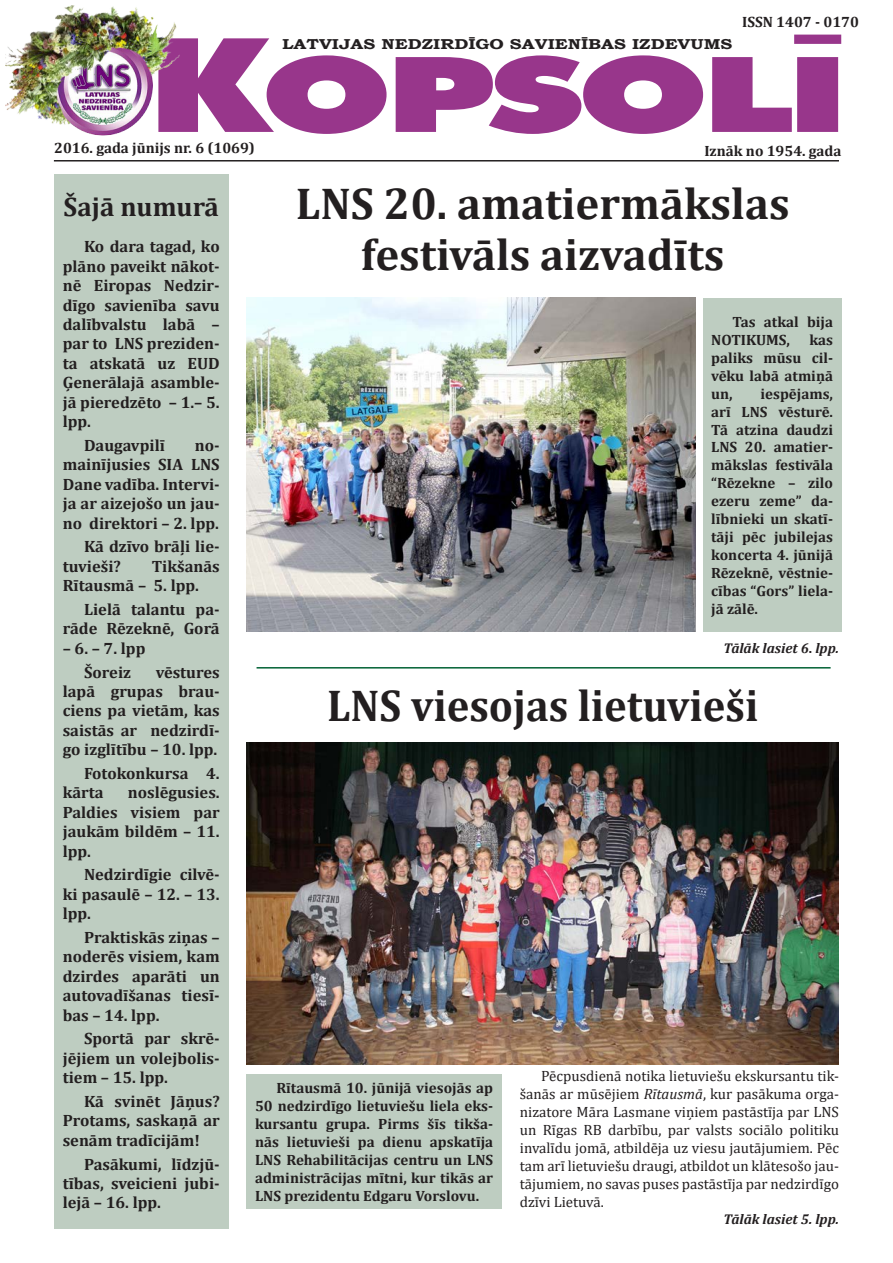
<style>
.page{position:relative;width:893px;height:1263px;background:#fff}
.page>*{position:absolute;margin:0;border:0;box-sizing:border-box;transform-origin:0 0}
.t1{font:900 104.7px "Futura TL";letter-spacing:-.05em;color:#98368b;scale:1.5 1}
.t2{font:700 44.85px/50.8px "Cambria";color:#231f20;text-align:center}
.t3{font:700 44.85px "Cambria";color:#231f20;scale:.95 1}
.t4{font:700 26.85px "Cambria";color:#231f20}
.t5{font:700 16.5px/19.5px "Cambria";color:#231f20;text-align:justify}
.t6{font:700 15px/18px "Cambria";color:#231f20;text-align:justify}
.t7{font:15px/18px "Cambria";color:#231f20;text-align:justify}
.t8{font:700 14.4px "Bookman Old Style";color:#231f20;scale:1.25 1}
.t9{font:italic 700 14.25px "Cambria";color:#231f20}
.s1{font-size:130.8px}
.s2{font-style:normal}
.s3{font-style:italic}
</style>
<div class="page">
<hr style="left:54px;top:160px;width:785px;height:2px;background:#231f20">
<div style="left:54px;top:174px;width:174px;height:1055px;background:#becdc1"></div>
<img style="left:247px;top:298px;width:448px;height:333px">
<div style="left:703px;top:298px;width:139px;height:333px;background:#becdc1"></div>
<hr style="left:257px;top:667px;width:574px;height:1px;background:#006134">
<img style="left:5px;top:5px;width:175px;height:131px">
<img style="left:247px;top:742px;width:592px;height:322px">
<div style="left:247px;top:1074px;width:255px;height:135px;background:#becdc1"></div>
<p class="t6" style="left:742px;top:12px;width:118px">ISSN 1407 - 0170</p>
<p class="t1" style="left:148px;top:22px;width:469px"><span class="s1">K</span>OPSOLĪ</p>
<p class="t8" style="left:282px;top:33px;width:362px">LATVIJAS NEDZIRDĪGO SAVIENĪBAS IZDEVUMS</p>
<p class="t6" style="left:54px;top:138px;width:202px">2016. gada jūnijs nr. 6 (1069)</p>
<p class="t6" style="left:704px;top:141px;width:139px">Iznāk no 1954. gada</p>
<p class="t4" style="left:63px;top:188px;width:157px">Šajā numurā</p>
<p class="t5" style="left:63px;top:236px;width:159px;text-indent:21px">Ko dara tagad, ko plāno paveikt nākot&shy;nē Eiropas Nedzir&shy;dīgo savienība savu dalībvalstu labā – par to LNS preziden&shy;ta atskatā uz EUD Ģenerālajā asamble&shy;jā pieredzēto – 1.– 5. lpp.</p>
<p class="t5" style="left:84px;top:435px;width:82px">Daugavpilī</p>
<p class="t5" style="left:63px;top:435px;width:159px;text-indent:132px">no&shy;mainījusies SIA LNS Dane vadība. Intervi&shy;ja ar aizejošo un jau&shy;no direktori – 2. lpp.</p>
<p class="t5" style="left:63px;top:536px;width:159px;text-indent:21px">Kā dzīvo brāļi lie&shy;tuvieši?</p>
<p class="t5" style="left:63px;top:556px;width:158px;text-indent:89px">Tikšanās<br>Rītausmā – 5. lpp.</p>
<p class="t5" style="left:63px;top:599px;width:159px;text-align:right">Lielā talantu pa&shy;rāde Rēzeknē, Gorā</p>
<p class="t5" style="left:63px;top:638px;width:84px">– 6. – 7. lpp</p>
<p class="t5" style="left:84px;top:661px;width:49px">Šoreiz</p>
<p class="t5" style="left:63px;top:661px;width:159px;text-indent:93px">vēstures lapā grupas brau&shy;ciens pa vietām, kas saistās ar nedzirdī&shy;go izglītību – 10. lpp.</p>
<p class="t5" style="left:63px;top:763px;width:158px;text-indent:21px">Fotokonkursa 4. kārta</p>
<p class="t5" style="left:63px;top:782px;width:158px;text-indent:65px">noslēgusies.<br>Paldies visiem par jaukām bildēm – 11. lpp.</p>
<p class="t5" style="left:63px;top:864px;width:159px;text-indent:21px">Nedzirdīgie cilvē&shy;ki pasaulē – 12. – 13. lpp.</p>
<p class="t5" style="left:63px;top:927px;width:159px;text-indent:21px">Praktiskās ziņas – noderēs visiem, kam dzirdes aparāti un autovadīšanas tiesī&shy;bas – 14. lpp.</p>
<p class="t5" style="left:63px;top:1028px;width:159px;text-indent:21px">Sportā par skrē&shy;jējiem un volejbolis&shy;tiem – 15. lpp.</p>
<p class="t5" style="left:63px;top:1091px;width:159px;text-indent:21px">Kā svinēt Jāņus?<br>Protams, saskaņā ar senām tradīcijām!</p>
<p class="t5" style="left:63px;top:1154px;width:159px;text-indent:21px">Pasākumi, līdzjū&shy;tības, sveicieni jubi&shy;lejā – 16. lpp.</p>
<p class="t2" style="left:296px;top:177px;width:495px">LNS 20. amatiermākslas festivāls aizvadīts</p>
<p class="t6" style="left:711px;top:312px;width:123px;text-indent:21px">Tas atkal bija<br>NOTIKUMS,</p>
<p class="t6" style="left:711px;top:330px;width:123px;text-indent:98px">kas paliks mūsu cil&shy;vēku labā atmiņā un,</p>
<p class="t6" style="left:711px;top:384px;width:123px;text-indent:49px">iespējams, arī LNS vēsturē.<br>Tā atzina daudzi LNS 20. amatier&shy;mākslas festivāla “Rēzekne – zilo ezeru zeme” da&shy;lībnieki un skatī&shy;tāji pēc jubilejas koncerta 4. jūnijā Rēzeknē, vēstnie&shy;cības “Gors” liela&shy;jā zālē.</p>
<p class="t9" style="left:723px;top:638px;width:117px">Tālāk lasiet 6<span class="s2">.</span> lpp.</p>
<p class="t3" style="left:327px;top:674px;width:455px">LNS viesojas lietuvieši</p>
<p class="t6" style="left:255px;top:1079px;width:240px;text-indent:21px">Rītausmā 10. jūnijā viesojās ap 50 nedzirdīgo lietuviešu liela eks&shy;kursantu grupa. Pirms šīs tikša&shy;nās lietuvieši pa dienu apskatīja LNS Rehabilitācijas centru un LNS administrācijas mītni, kur tikās ar LNS prezidentu Edgaru Vorslovu.</p>
<p class="t7" style="left:520px;top:1067px;width:321px;text-indent:21px">Pēcpusdienā notika lietuviešu ekskursantu tik&shy;šanās ar mūsējiem <span class="s3">Rītausmā</span>, kur pasākuma orga&shy;nizatore Māra Lasmane viņiem pastāstīja par LNS un Rīgas RB darbību, par valsts sociālo politiku invalīdu jomā, atbildēja uz viesu jautājumiem. Pēc tam arī lietuviešu draugi, atbildot un klātesošo jau&shy;tājumiem, no savas puses pastāstīja par nedzirdīgo dzīvi Lietuvā.</p>
<p class="t9" style="left:723px;top:1209px;width:117px">Tālāk lasiet 5. lpp.</p>
</div>
